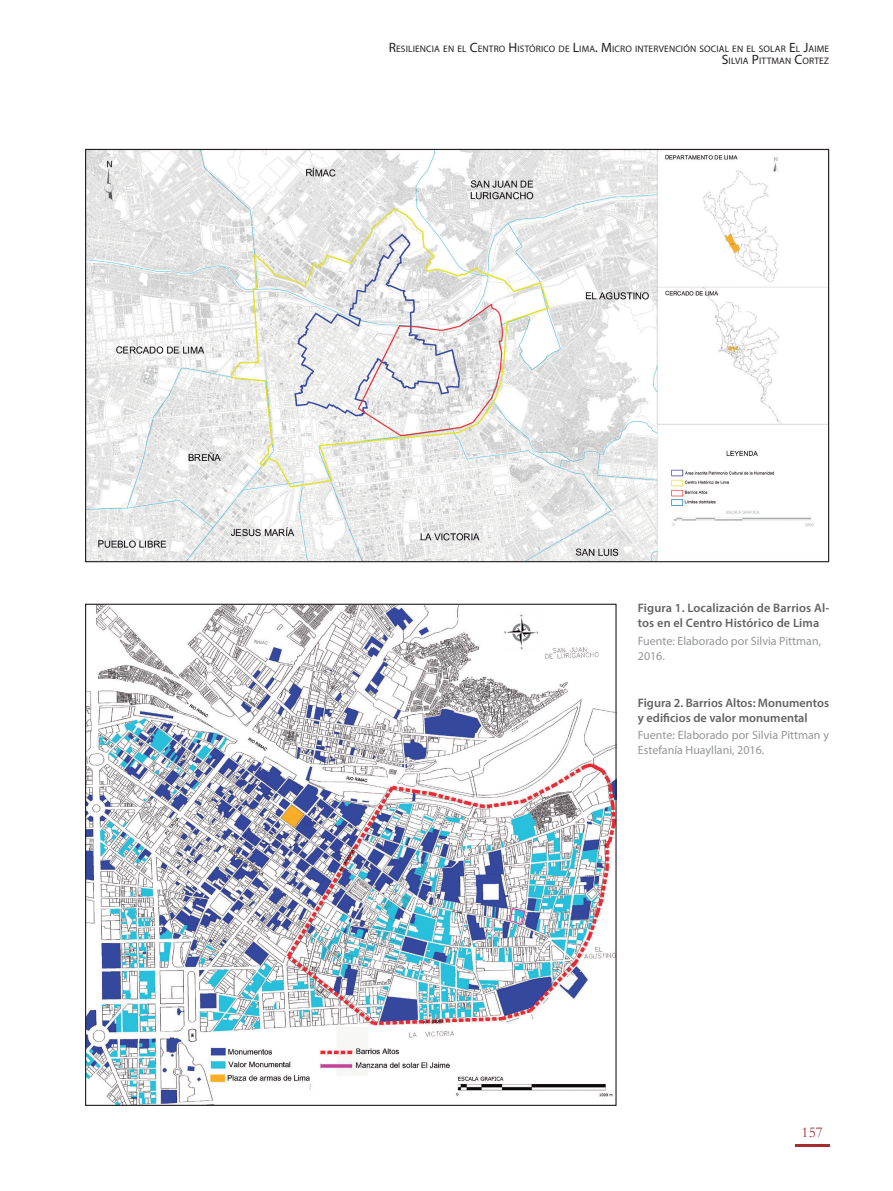
<style>
.page{position:relative;width:893px;height:1191px;background:#fff}
.page>*{position:absolute;margin:0;border:0;box-sizing:border-box;transform-origin:0 0}
.Numeración_1{font:15px "Garamond";color:#a72b30}
.Nombre_Figura{font:600 12.3px/15px "Myriad Pro";color:#636366}
.fuente_Figura{font:12px/15px "Myriad Pro";color:#939598}
.t1{font:9.45px/12px "Myriad Pro";letter-spacing:.015em;color:#231f20;text-align:right}
.s1{font-size:13.5px}
</style>
<div class="page">
<hr style="left:795px;top:1144px;width:34px;height:2px;background:#a72b30">
<img style="left:87px;top:151px;width:740px;height:409px">
<img style="left:87px;top:605px;width:528px;height:499px">
<p class="t1" style="left:389px;top:42px;width:442px"><span class="s1">R</span>ESILIENCIA EN EL <span class="s1">C</span>ENTRO <span class="s1">H</span>ISTÓRICO DE <span class="s1">L</span>IMA<span class="s1">. M</span> ICRO INTERVENCIÓN SOCIAL EN EL SOLAR <span class="s1">E</span>L <span class="s1">J</span>AIME<br><span class="s1">S</span>ILVIA <span class="s1">P</span>ITTMAN <span class="s1">C</span>ORTEZ</p>
<p class="Nombre_Figura" style="left:638px;top:600px;width:193px">Figura 1. Localización de Barrios Al&shy;tos en el Centro Histórico de Lima</p>
<p class="fuente_Figura" style="left:638px;top:633px;width:185px">Fuente: Elaborado por Silvia Pittman,<br>2016.</p>
<p class="Nombre_Figura" style="left:638px;top:694px;width:193px">Figura 2. Barrios Altos: Monumentos y edificios de valor monumental</p>
<p class="fuente_Figura" style="left:638px;top:727px;width:193px">Fuente: Elaborado por Silvia Pittman y<br>Estefanía Huayllani, 2016.</p>
<p class="Numeración_1" style="left:802px;top:1122px;width:23px">157</p>
</div>
